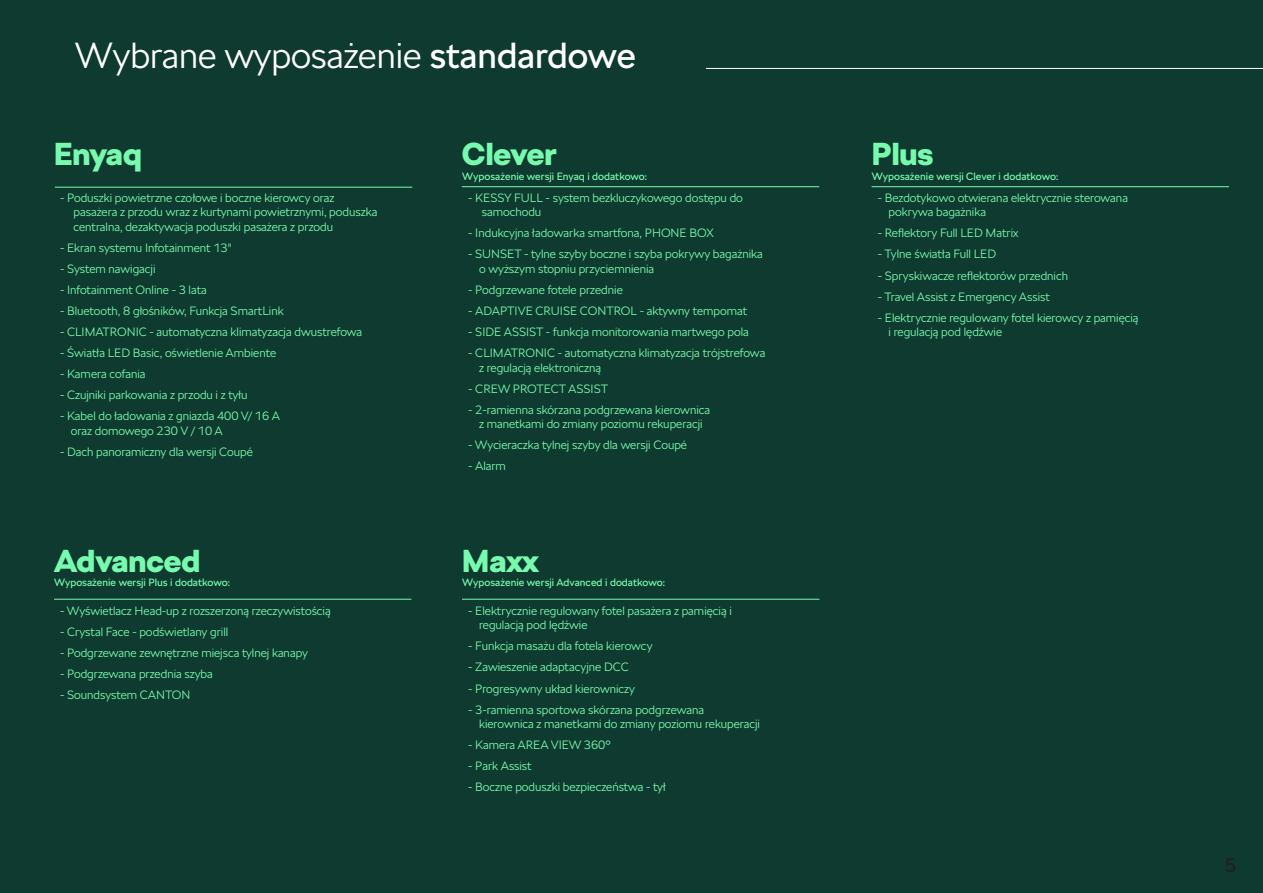
<style>
.page{position:relative;width:1263px;height:893px;background:#0e3a2f}
.page>*{position:absolute;margin:0;border:0;box-sizing:border-box;transform-origin:0 0}
._04_Subhead_17pt{font:300 36px "SKODA Next";color:#fff}
.t1{font:900 31.5px "SKODA Next";color:#78faae}
.t2{font:19.5px "SKODA Next";color:#231f20}
.t3{font:300 12px/14.4px "SKODA Next";color:#78faae}
.t4{font:10.5px "SKODA Next";color:#78faae}
.s1{font-weight:400}
</style>
<div class="page">
<hr style="left:706px;top:68px;width:557px;height:1px;background:#fff">
<hr style="left:55px;top:187px;width:357px;height:1px;background:#78faae">
<hr style="left:54px;top:599px;width:357px;height:1px;background:#78faae">
<hr style="left:462px;top:599px;width:357px;height:1px;background:#78faae">
<hr style="left:462px;top:186px;width:357px;height:1px;background:#78faae">
<hr style="left:871px;top:186px;width:358px;height:1px;background:#78faae">
<p class="_04_Subhead_17pt" style="left:75px;top:31px;width:563px">Wybrane wyposażenie <span class="s1">standardowe</span></p>
<p class="t1" style="left:54px;top:133px;width:89px">Enyaq</p>
<p class="t3" style="left:60px;top:191px;width:276px">- Poduszki powietrzne czołowe i boczne kierowcy oraz</p>
<p class="t3" style="left:74px;top:205px;width:305px">pasażera z przodu wraz z kurtynami powietrznymi, poduszka</p>
<p class="t3" style="left:74px;top:219px;width:261px">centralna, dezaktywacja poduszki pasażera z przodu</p>
<p class="t3" style="left:60px;top:240px;width:173px">- Ekran systemu Infotainment 13"</p>
<p class="t3" style="left:60px;top:262px;width:97px">- System nawigacji</p>
<p class="t3" style="left:60px;top:283px;width:148px">- Infotainment Online - 3 lata</p>
<p class="t3" style="left:60px;top:304px;width:225px">- Bluetooth, 8 głośników, Funkcja SmartLink</p>
<p class="t3" style="left:60px;top:325px;width:304px">- CLIMATRONIC - automatyczna klimatyzacja dwustrefowa</p>
<p class="t3" style="left:60px;top:346px;width:218px">- Światła LED Basic, oświetlenie Ambiente</p>
<p class="t3" style="left:60px;top:367px;width:87px">- Kamera cofania</p>
<p class="t3" style="left:60px;top:388px;width:189px">- Czujniki parkowania z przodu i z tyłu</p>
<p class="t3" style="left:71px;top:409px;width:211px;text-indent:-11px">- Kabel do ładowania z gniazda 400 V/ 16 A oraz domowego 230 V / 10 A</p>
<p class="t3" style="left:60px;top:445px;width:195px">- Dach panoramiczny dla wersji Coupé</p>
<p class="t1" style="left:462px;top:133px;width:96px">Clever</p>
<p class="t1" style="left:872px;top:133px;width:63px">Plus</p>
<p class="t4" style="left:462px;top:169px;width:186px">Wyposażenie wersji Enyaq i dodatkowo:</p>
<p class="t4" style="left:872px;top:169px;width:188px">Wyposażenie wersji Clever i dodatkowo:</p>
<p class="t3" style="left:482px;top:191px;width:263px;text-indent:-14px">- KESSY FULL - system bezkluczykowego dostępu do samochodu</p>
<p class="t3" style="left:468px;top:226px;width:247px">- Indukcyjna ładowarka smartfona, PHONE BOX</p>
<p class="t3" style="left:468px;top:247px;width:296px">- SUNSET - tylne szyby boczne i szyba pokrywy bagażnika</p>
<p class="t3" style="left:479px;top:262px;width:177px">o wyższym stopniu przyciemnienia</p>
<p class="t3" style="left:468px;top:283px;width:156px">- Podgrzewane fotele przednie</p>
<p class="t3" style="left:468px;top:304px;width:280px">- ADAPTIVE CRUISE CONTROL - aktywny tempomat</p>
<p class="t3" style="left:468px;top:325px;width:282px">- SIDE ASSIST - funkcja monitorowania martwego pola</p>
<p class="t3" style="left:468px;top:346px;width:299px">- CLIMATRONIC - automatyczna klimatyzacja trójstrefowa</p>
<p class="t3" style="left:479px;top:360px;width:124px">z regulacją elektroniczną</p>
<p class="t3" style="left:468px;top:382px;width:141px">- CREW PROTECT ASSIST</p>
<p class="t3" style="left:468px;top:403px;width:243px;text-align:center">- 2-ramienna skórzana podgrzewana kierownica z manetkami do zmiany poziomu rekuperacji</p>
<p class="t3" style="left:468px;top:438px;width:220px">- Wycieraczka tylnej szyby dla wersji Coupé</p>
<p class="t3" style="left:468px;top:459px;width:39px">- Alarm</p>
<p class="t3" style="left:878px;top:191px;width:252px">- Bezdotykowo otwierana elektrycznie sterowana</p>
<p class="t3" style="left:888px;top:205px;width:99px">pokrywa bagażnika</p>
<p class="t3" style="left:878px;top:226px;width:142px">- Reflektory Full LED Matrix</p>
<p class="t3" style="left:878px;top:247px;width:120px">- Tylne światła Full LED</p>
<p class="t3" style="left:878px;top:268px;width:192px">- Spryskiwacze reflektorów przednich</p>
<p class="t3" style="left:878px;top:289px;width:174px">- Travel Assist z Emergency Assist</p>
<p class="t3" style="left:888px;top:310px;width:252px;text-indent:-11px">- Elektrycznie regulowany fotel kierowcy z pamięcią i regulacją pod lędźwie</p>
<p class="t1" style="left:54px;top:539px;width:148px">Advanced</p>
<p class="t1" style="left:462px;top:539px;width:78px">Maxx</p>
<p class="t4" style="left:54px;top:575px;width:177px">Wyposażenie wersji Plus i dodatkowo:</p>
<p class="t4" style="left:462px;top:575px;width:204px">Wyposażenie wersji Advanced i dodatkowo:</p>
<p class="t3" style="left:60px;top:604px;width:272px">- Wyświetlacz Head-up z rozszerzoną rzeczywistością</p>
<p class="t3" style="left:60px;top:625px;width:170px">- Crystal Face - podświetlany grill</p>
<p class="t3" style="left:60px;top:646px;width:249px">- Podgrzewane zewnętrzne miejsca tylnej kanapy</p>
<p class="t3" style="left:60px;top:667px;width:154px">- Podgrzewana przednia szyba</p>
<p class="t3" style="left:60px;top:688px;width:132px">- Soundsystem CANTON</p>
<p class="t3" style="left:468px;top:604px;width:265px">- Elektrycznie regulowany fotel pasażera z pamięcią i</p>
<p class="t3" style="left:479px;top:618px;width:110px">regulacją pod lędźwie</p>
<p class="t3" style="left:468px;top:639px;width:186px">- Funkcja masażu dla fotela kierowcy</p>
<p class="t3" style="left:468px;top:660px;width:162px">- Zawieszenie adaptacyjne DCC</p>
<p class="t3" style="left:468px;top:681px;width:168px">- Progresywny układ kierowniczy</p>
<p class="t3" style="left:468px;top:702px;width:237px">- 3-ramienna sportowa skórzana podgrzewana</p>
<p class="t3" style="left:479px;top:717px;width:283px">kierownica z manetkami do zmiany poziomu rekuperacji</p>
<p class="t3" style="left:468px;top:738px;width:144px">- Kamera AREA VIEW 360°</p>
<p class="t3" style="left:468px;top:759px;width:65px">- Park Assist</p>
<p class="t3" style="left:468px;top:780px;width:199px">- Boczne poduszki bezpieczeństwa - tył</p>
<h3 class="t2" style="left:1225px;top:852px;width:13px">5</h3>
</div>
